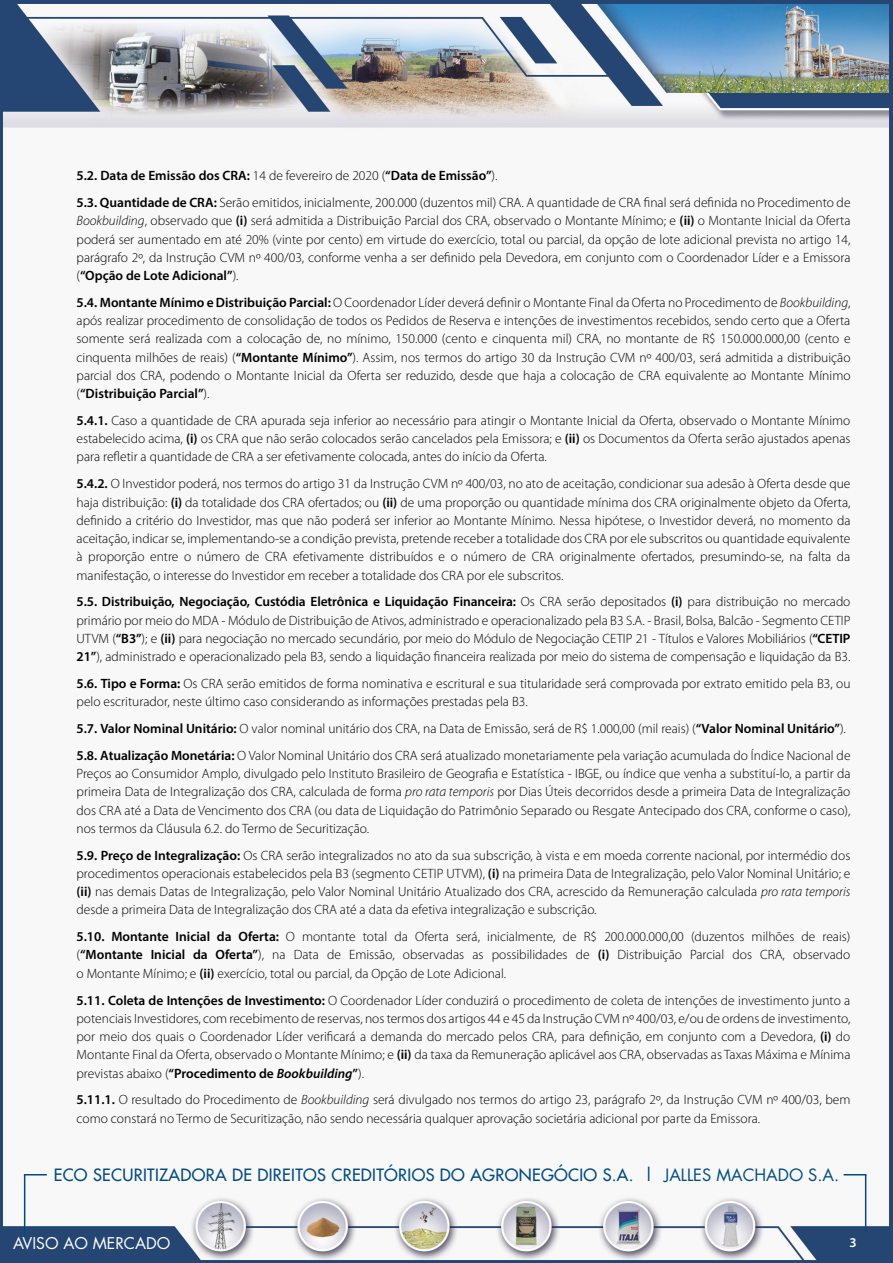
<style>
.page{position:relative;width:893px;height:1263px;background:#fff}
.page>*{position:absolute;margin:0;border:0;box-sizing:border-box;transform-origin:0 0}
.t1{font:16.5px "Futura";letter-spacing:.02em;color:#004b82}
.t2{font:15.75px "Futura";color:#fff}
.t3{font:300 13.5px/18.3px "Myriad Pro";color:#000;text-align:justify}
.t4{font:600 13.5px "Myriad Pro";color:#fff}
.s1{font-weight:600}
.s2{font-style:italic}
.s3{font-weight:600;font-style:italic}
.s4{font-style:inherit}
</style>
<div class="page">
<img style="left:0;top:0;width:893px;height:1263px">
<hr style="left:24px;top:1175px;width:1px;height:60px;background:#004b82">
<hr style="left:865px;top:1175px;width:1px;height:56px;background:#004b82">
<svg style="left:24px;top:1174px;width:23px;height:1px"></svg>
<svg style="left:843px;top:1174px;width:23px;height:1px"></svg>
<p class="t3" style="left:77px;top:163px;width:775px;line-height:26.7px"><span class="s1">5.2. Data de Emissão dos CRA:</span> 14 de fevereiro de 2020 (<span class="s1">“Data de Emissão”</span>).<br><span class="s1">5.3. Quantidade de CRA:</span> Serão emitidos, inicialmente, 200.000 (duzentos mil) CRA. A quantidade de CRA final será definida no Procedimento de</p>
<p class="t3" style="left:77px;top:212px;width:775px"><span class="s2">Bookbuilding</span>, observado que <span class="s1">(i)</span> será admitida a Distribuição Parcial dos CRA, observado o Montante Mínimo; e <span class="s1">(ii)</span> o Montante Inicial da Oferta poderá ser aumentado em até 20% (vinte por cento) em virtude do exercício, total ou parcial, da opção de lote adicional prevista no artigo 14, parágrafo 2º, da Instrução CVM nº 400/03, conforme venha a ser definido pela Devedora, em conjunto com o Coordenador Líder e a Emissora (<span class="s1">“Opção de Lote Adicional”</span>).</p>
<p class="t3" style="left:77px;top:293px;width:775px"><span class="s1">5.4. Montante Mínimo e Distribuição Parcial:</span> O Coordenador Líder deverá definir o Montante Final da Oferta no Procedimento de <span class="s2">Bookbuilding</span>, após realizar procedimento de consolidação de todos os Pedidos de Reserva e intenções de investimentos recebidos, sendo certo que a Oferta somente será realizada com a colocação de, no mínimo, 150.000 (cento e cinquenta mil) CRA, no montante de R$ 150.000.000,00 (cento e cinquenta milhões de reais) (<span class="s1">“Montante Mínimo”</span>). Assim, nos termos do artigo 30 da Instrução CVM nº 400/03, será admitida a distribuição parcial dos CRA, podendo o Montante Inicial da Oferta ser reduzido, desde que haja a colocação de CRA equivalente ao Montante Mínimo (<span class="s1">“Distribuição Parcial”</span>).</p>
<p class="t3" style="left:77px;top:411px;width:775px"><span class="s1">5.4.1.</span> Caso a quantidade de CRA apurada seja inferior ao necessário para atingir o Montante Inicial da Oferta, observado o Montante Mínimo estabelecido acima, <span class="s1">(i)</span> os CRA que não serão colocados serão cancelados pela Emissora; e <span class="s1">(ii)</span> os Documentos da Oferta serão ajustados apenas para refletir a quantidade de CRA a ser efetivamente colocada, antes do início da Oferta.</p>
<p class="t3" style="left:77px;top:475px;width:775px"><span class="s1">5.4.2.</span> O Investidor poderá, nos termos do artigo 31 da Instrução CVM nº 400/03, no ato de aceitação, condicionar sua adesão à Oferta desde que haja distribuição: <span class="s1">(i)</span> da totalidade dos CRA ofertados; ou <span class="s1">(ii)</span> de uma proporção ou quantidade mínima dos CRA originalmente objeto da Oferta, definido a critério do Investidor, mas que não poderá ser inferior ao Montante Mínimo. Nessa hipótese, o Investidor deverá, no momento da aceitação, indicar se, implementando-se a condição prevista, pretende receber a totalidade dos CRA por ele subscritos ou quantidade equivalente à proporção entre o número de CRA efetivamente distribuídos e o número de CRA originalmente ofertados, presumindo-se, na falta da manifestação, o interesse do Investidor em receber a totalidade dos CRA por ele subscritos.</p>
<p class="t3" style="left:77px;top:593px;width:775px"><span class="s1">5.5. Distribuição, Negociação, Custódia Eletrônica e Liquidação Financeira:</span> Os CRA serão depositados <span class="s1">(i)</span> para distribuição no mercado primário por meio do MDA - Módulo de Distribuição de Ativos, administrado e operacionalizado pela B3 S.A. - Brasil, Bolsa, Balcão - Segmento CETIP UTVM (<span class="s1">“B3”</span>); e <span class="s1">(ii)</span> para negociação no mercado secundário, por meio do Módulo de Negociação CETIP 21 - Títulos e Valores Mobiliários (<span class="s1">“CETIP 21”</span>), administrado e operacionalizado pela B3, sendo a liquidação financeira realizada por meio do sistema de compensação e liquidação da B3.</p>
<p class="t3" style="left:77px;top:674px;width:775px"><span class="s1">5.6. Tipo e Forma:</span> Os CRA serão emitidos de forma nominativa e escritural e sua titularidade será comprovada por extrato emitido pela B3, ou pelo escriturador, neste último caso considerando as informações prestadas pela B3.</p>
<p class="t3" style="left:77px;top:715px;width:775px;line-height:26.7px"><span class="s1">5.7. Valor Nominal Unitário:</span> O valor nominal unitário dos CRA, na Data de Emissão, será de R$ 1.000,00 (mil reais) (<span class="s1">“Valor Nominal Unitário”</span>).<br><span class="s1">5.8. Atualização Monetária:</span> O Valor Nominal Unitário dos CRA será atualizado monetariamente pela variação acumulada do Índice Nacional de</p>
<p class="t3" style="left:77px;top:765px;width:775px">Preços ao Consumidor Amplo, divulgado pelo Instituto Brasileiro de Geografia e Estatística - IBGE, ou índice que venha a substituí-lo, a partir da primeira Data de Integralização dos CRA, calculada de forma <span class="s2">pro rata temporis</span> por Dias Úteis decorridos desde a primeira Data de Integralização dos CRA até a Data de Vencimento dos CRA (ou data de Liquidação do Patrimônio Separado ou Resgate Antecipado dos CRA, conforme o caso), nos termos da Cláusula 6.2. do Termo de Securitização.</p>
<p class="t3" style="left:77px;top:846px;width:775px"><span class="s1">5.9. Preço de Integralização:</span> Os CRA serão integralizados no ato da sua subscrição, à vista e em moeda corrente nacional, por intermédio dos procedimentos operacionais estabelecidos pela B3 (segmento CETIP UTVM), <span class="s1">(i)</span> na primeira Data de Integralização, pelo Valor Nominal Unitário; e <span class="s1">(ii)</span> nas demais Datas de Integralização, pelo Valor Nominal Unitário Atualizado dos CRA, acrescido da Remuneração calculada <span class="s2">pro rata temporis </span>desde a primeira Data de Integralização dos CRA até a data da efetiva integralização e subscrição.</p>
<p class="t3" style="left:77px;top:928px;width:775px"><span class="s1">5.10. Montante Inicial da Oferta:</span> O montante total da Oferta será, inicialmente, de R$ 200.000.000,00 (duzentos milhões de reais) (<span class="s1">“Montante Inicial da Oferta”</span>), na Data de Emissão, observadas as possibilidades de <span class="s1">(i)</span> Distribuição Parcial dos CRA, observado o Montante Mínimo; e <span class="s1">(ii)</span> exercício, total ou parcial, da Opção de Lote Adicional.</p>
<p class="t3" style="left:77px;top:991px;width:775px"><span class="s1">5.11. Coleta de Intenções de Investimento:</span> O Coordenador Líder conduzirá o procedimento de coleta de intenções de investimento junto a potenciais Investidores, com recebimento de reservas, nos termos dos artigos 44 e 45 da Instrução CVM nº 400/03, e/ou de ordens de investimento, por meio dos quais o Coordenador Líder verificará a demanda do mercado pelos CRA, para definição, em conjunto com a Devedora, <span class="s1">(i)</span> do Montante Final da Oferta, observado o Montante Mínimo; e <span class="s1">(ii)</span> da taxa da Remuneração aplicável aos CRA, observadas as Taxas Máxima e Mínima previstas abaixo (<span class="s1">“Procedimento de</span> <span class="s3">Bookbuilding</span><span class="s1">”</span>).</p>
<p class="t3" style="left:77px;top:1091px;width:775px"><span class="s1">5.11.1.</span> O resultado do Procedimento de <span class="s2">Bookbuilding</span> será divulgado nos termos do artigo 23, parágrafo 2º, da Instrução CVM nº 400/03, bem como constará no Termo de Securitização, não sendo necessária qualquer aprovação societária adicional por parte da Emissora.</p>
<p class="t1" style="left:54px;top:1164px;width:787px">ECO SECURITIZADORA DE DIREITOS CREDITÓRIOS DO AGRONEGÓCIO S.A. | <span class="s4">JALLES MACHADO S.A.</span></p>
<p class="t2" style="left:13px;top:1233px;width:159px">AVISO AO MERCADO</p>
<p class="t4" style="left:849px;top:1234px;width:9px">3</p>
</div>
